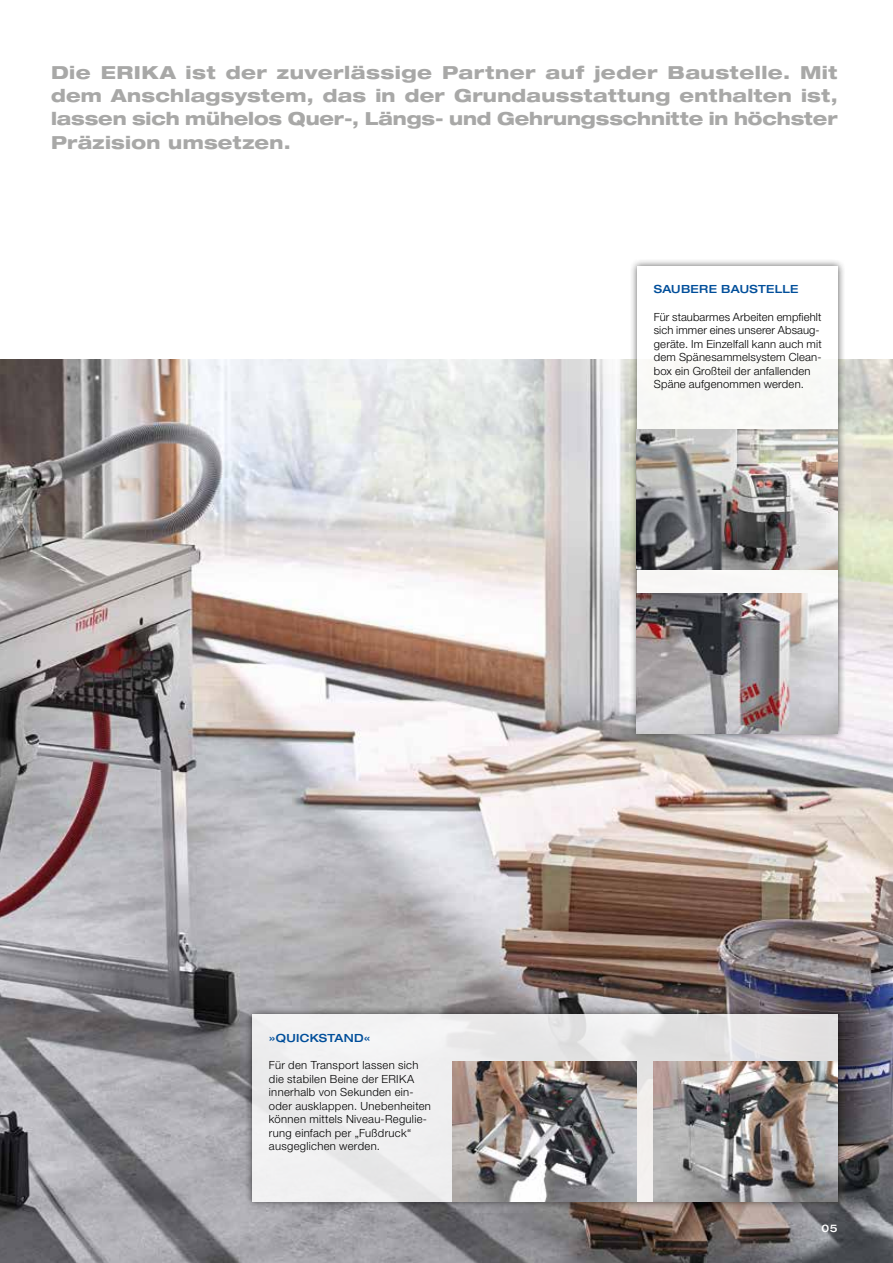
<style>
.page{position:relative;width:893px;height:1263px;background:#fff}
.page>*{position:absolute;margin:0;border:0;box-sizing:border-box;transform-origin:0 0}
.t1{font:800 expanded 18px/23.4px "Helvetica Neue LT Pro";color:#a8a8a7;text-align:justify}
.t2{font:300 11.25px/13.5px "Helvetica Neue LT Pro";letter-spacing:.02em;color:#000}
.t3{font:500 expanded 11.25px "Helvetica Neue LT Pro";letter-spacing:.025em;color:#004e9a}
.t4{font:500 expanded 10.5px "Helvetica Neue LT Pro";color:#fff}
</style>
<div class="page">
<img style="left:0;top:359px;width:893px;height:904px">
<div style="left:244px;top:1006px;width:602px;height:203px;background:#000;opacity:.7"></div>
<div style="left:252px;top:1014px;width:586px;height:187px;background:linear-gradient(to right,#f0f0f1,#e2e1e1)"></div>
<div style="left:629px;top:258px;width:217px;height:483px;background:#000;opacity:.7"></div>
<div style="left:637px;top:266px;width:201px;height:467px;background:#fff"></div>
<img style="left:453px;top:1061px;width:184px;height:140px">
<img style="left:637px;top:429px;width:201px;height:141px">
<img style="left:637px;top:593px;width:201px;height:140px">
<img style="left:654px;top:1061px;width:184px;height:140px">
<h1 class="t1" style="left:51px;top:60px;width:788px">Die ERIKA ist der zuverlässige Partner auf jeder Baustelle. Mit dem Anschlagsystem, das in der Grundausstattung enthalten ist, lassen sich mühelos Quer-, Längs- und Gehrungsschnitte in höchster Präzision umsetzen.</h1>
<p class="t3" style="left:654px;top:282px;width:146px">SAUBERE BAUSTELLE</p>
<p class="t2" style="left:654px;top:310px;width:169px">Für staubarmes Arbeiten empfiehlt sich immer eines unserer Absaug&shy;geräte. Im Einzelfall kann auch mit dem Spänesammelsystem Clean&shy;box ein Großteil der anfallenden<br>Späne aufgenommen werden.</p>
<p class="t3" style="left:269px;top:1030px;width:103px">»QUICKSTAND«</p>
<p class="t2" style="left:269px;top:1058px;width:164px">Für den Transport lassen sich die stabilen Beine der ERIKA innerhalb von Sekunden ein&shy;oder ausklappen. Unebenheiten können mittels Niveau-Regulie&shy;rung einfach per „Fußdruck“ ausgeglichen werden.</p>
<p class="t4" style="left:822px;top:1222px;width:18px">05</p>
</div>
